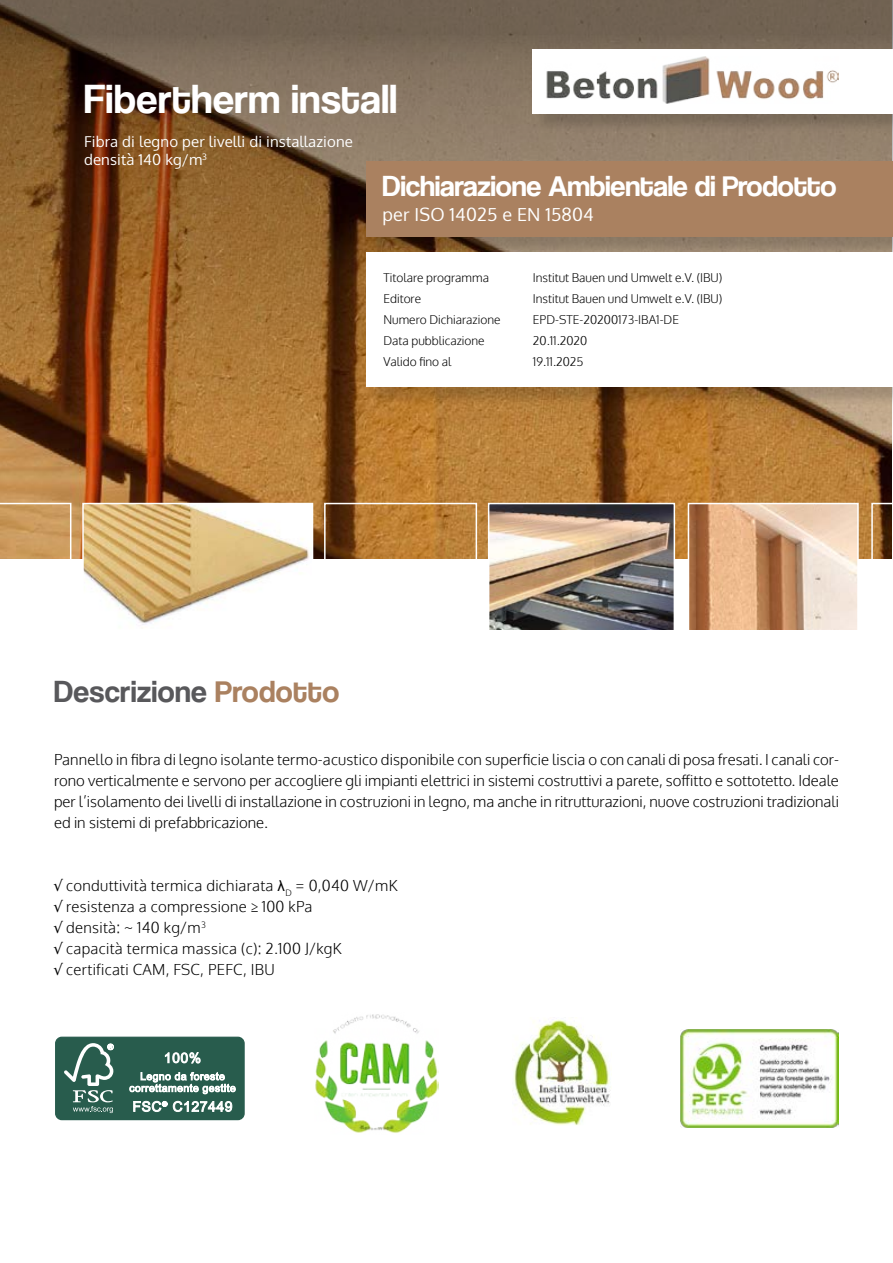
<style>
.page{position:relative;width:893px;height:1263px;background:#fff}
.page>*{position:absolute;margin:0;border:0;box-sizing:border-box;transform-origin:0 0}
.t1{font:42px "Coolvetica Rg";letter-spacing:.01em;color:#fff}
.t2{font:31.5px "Coolvetica Rg";letter-spacing:.01em;color:#58585b}
.t3{font:30px "Coolvetica Rg";letter-spacing:-.01em;color:#fff}
.t4{font:18px "Oxygen";letter-spacing:.01em;color:#fff}
.t5{font:300 15px/21px "Oxygen";letter-spacing:.02em;color:#000;text-align:justify}
.t6{font:15px/18px "Oxygen";letter-spacing:.01em;color:#fff}
.t7{font:300 12px/21px "Oxygen";color:#000}
.s1{color:#aa8160}
.s2{font-family:"Arial";font-weight:400}
.s3{font-size:13.5px}
</style>
<div class="page">
<img style="left:0;top:446px;width:891px;height:112px">
<img style="left:487px;top:502px;width:189px;height:128px">
<svg style="left:687px;top:502px;width:172px;height:128px;background:#d8b192"></svg>
<svg style="left:323px;top:502px;width:155px;height:57px;background:#ab7435"></svg>
<svg style="left:82px;top:502px;width:232px;height:126px"></svg>
<svg style="left:871px;top:502px;width:21px;height:57px"></svg>
<svg style="left:0;top:502px;width:72px;height:57px;background:#cd9f65"></svg>
<svg style="left:0;top:0;width:893px;height:446px;background:#86603a"></svg>
<div style="left:368px;top:164px;width:525px;height:92px;background:#000;opacity:.15"></div>
<div style="left:366px;top:162px;width:527px;height:75px;background:#aa8160"></div>
<div style="left:535px;top:52px;width:358px;height:81px;background:#000;opacity:.15"></div>
<div style="left:533px;top:49px;width:360px;height:64px;background:#fff"></div>
<img style="left:546px;top:57px;width:293px;height:46px">
<div style="left:368px;top:255px;width:525px;height:151px;background:#000;opacity:.15"></div>
<div style="left:366px;top:252px;width:527px;height:135px;background:#fff"></div>
<div style="left:56px;top:1037px;width:188px;height:82px;background:#285c4d;border-radius:6px"></div>
<div style="left:55px;top:1037px;width:190px;height:83px;border:1px solid #285c4d;border-radius:6px"></div>
<svg style="left:64px;top:1043px;width:50px;height:70px"></svg>
<svg style="left:165px;top:1052px;width:36px;height:12px"></svg>
<svg style="left:129px;top:1072px;width:107px;height:22px"></svg>
<svg style="left:133px;top:1101px;width:99px;height:11px"></svg>
<img style="left:315px;top:1014px;width:123px;height:119px">
<img style="left:681px;top:1030px;width:158px;height:97px">
<img style="left:512px;top:1019px;width:98px;height:106px">
<h1 class="t1" style="left:84px;top:75px;width:315px">Fibertherm install</h1>
<p class="t6" style="left:84px;top:133px;width:270px">Fibra di legno per livelli di installazione densità 140 kg/m<sup>3</sup></p>
<h3 class="t3" style="left:382px;top:169px;width:455px">Dichiarazione Ambientale di Prodotto</h3>
<p class="t4" style="left:382px;top:202px;width:213px">per ISO 14025 e EN 15804</p>
<p class="t7" style="left:383px;top:267px;width:119px">Titolare programma<br>Editore<br>Numero Dichiarazione<br>Data pubblicazione<br>Valido fino al</p>
<p class="t7" style="left:533px;top:267px;width:191px">Institut Bauen und Umwelt e.V. (IBU)<br>Institut Bauen und Umwelt e.V. (IBU)<br>EPD-STE-20200173-IBA1-DE<br>20.11.2020<br>19.11.2025</p>
<h2 class="t2" style="left:54px;top:673px;width:287px">Descrizione <span class="s1">Prodotto</span></h2>
<p class="t5" style="left:54px;top:750px;width:786px">Pannello in fibra di legno isolante termo-acustico disponibile con superficie liscia o con canali di posa fresati. I canali cor&shy;rono verticalmente e servono per accogliere gli impianti elettrici in sistemi costruttivi a parete, soffitto e sottotetto. Ideale per l’isolamento dei livelli di installazione in costruzioni in legno, ma anche in ritrutturazioni, nuove costruzioni tradizionali ed in sistemi di prefabbricazione.</p>
<p class="t5" style="left:54px;top:876px;width:345px;text-align:left">√ conduttività termica dichiarata <span class="s2">λ</span><sub>D</sub> = 0,040 W/mK √ resistenza a compressione <span class="s3">≥</span> 100 kPa<br>√ densità: ~ 140 kg/m<sup>3<br></sup>√ capacità termica massica (c): 2.100 J/kgK<br>√ certificati CAM, FSC, PEFC, IBU</p>
</div>
